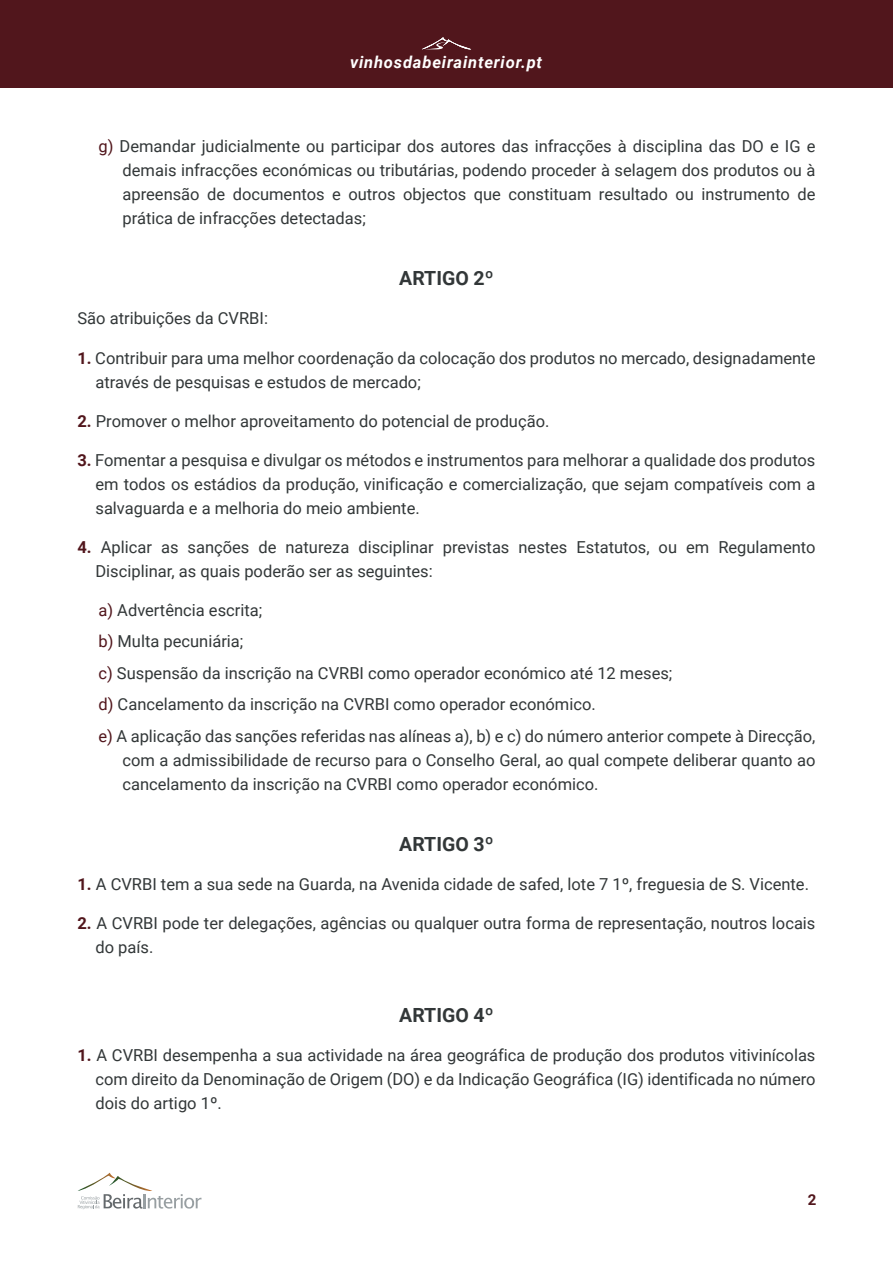
<style>
.page{position:relative;width:893px;height:1263px;background:#fff}
.page>*{position:absolute;margin:0;border:0;box-sizing:border-box;transform-origin:0 0}
.t1{font:700 19.5px "Roboto";color:#323738}
.t2{font:16.5px/24px "Roboto";color:#323738}
.t3{font:italic 700 16.5px "Roboto";letter-spacing:.05em;color:#fff}
.t4{font:700 15px "Roboto";color:#51161c}
.s1{color:#51161c}
.s2{font-weight:700;color:#51161c}
</style>
<div class="page">
<div style="left:0;top:0;width:893px;height:88px;background:#51161c"></div>
<svg style="left:422px;top:37px;width:49px;height:13px"></svg>
<svg style="left:77px;top:1173px;width:124px;height:36px"></svg>
<p class="t3" style="left:350px;top:50px;width:194px">vinhosdabeirainterior.pt</p>
<p class="t2" style="left:123px;top:133px;width:694px;text-align:justify;text-indent:-24px"><span class="s1">g)</span> Demandar judicialmente ou participar dos autores das infracções à disciplina das DO e IG e demais infracções económicas ou tributárias, podendo proceder à selagem dos produtos ou à apreensão de documentos e outros objectos que constituam resultado ou instrumento de prática de infracções detectadas;</p>
<p class="t1" style="left:399px;top:265px;width:96px">ARTIGO 2º</p>
<p class="t2" style="left:78px;top:306px;width:192px">São atribuições da CVRBI:</p>
<p class="t2" style="left:95px;top:345px;width:721px;text-indent:-18px"><span class="s2">1.</span> Contribuir para uma melhor coordenação da colocação dos produtos no mercado, designadamente através de pesquisas e estudos de mercado;</p>
<p class="t2" style="left:77px;top:408px;width:473px"><span class="s2">2.</span> Promover o melhor aproveitamento do potencial de produção.</p>
<p class="t2" style="left:95px;top:447px;width:721px;text-align:justify;text-indent:-18px"><span class="s2">3.</span> Fomentar a pesquisa e divulgar os métodos e instrumentos para melhorar a qualidade dos produtos em todos os estádios da produção, vinificação e comercialização, que sejam compatíveis com a salvaguarda e a melhoria do meio ambiente.</p>
<p class="t2" style="left:95px;top:534px;width:721px;text-indent:-18px"><span class="s2">4.</span> Aplicar as sanções de natureza disciplinar previstas nestes Estatutos, ou em Regulamento<br>Disciplinar, as quais poderão ser as seguintes:</p>
<p class="t2" style="left:98px;top:593px;width:718px;line-height:31.5px"><span class="s1">a)</span> Advertência escrita;<br><span class="s1">b)</span> Multa pecuniária;<br><span class="s1">c)</span> Suspensão da inscrição na CVRBI como operador económico até 12 meses;<br><span class="s1">d)</span> Cancelamento da inscrição na CVRBI como operador económico.<br><span class="s1">e)</span> A aplicação das sanções referidas nas alíneas a), b) e c) do número anterior compete à Direcção,</p>
<p class="t2" style="left:122px;top:747px;width:694px">com a admissibilidade de recurso para o Conselho Geral, ao qual compete deliberar quanto ao cancelamento da inscrição na CVRBI como operador económico.</p>
<p class="t1" style="left:399px;top:830px;width:96px">ARTIGO 3º</p>
<p class="t2" style="left:78px;top:871px;width:733px"><span class="s2">1.</span> A CVRBI tem a sua sede na Guarda, na Avenida cidade de safed, lote 7 1º, freguesia de S. Vicente.</p>
<p class="t2" style="left:96px;top:910px;width:721px;text-indent:-18px"><span class="s2">2.</span> A CVRBI pode ter delegações, agências ou qualquer outra forma de representação, noutros locais do país.</p>
<p class="t1" style="left:399px;top:1001px;width:96px">ARTIGO 4º</p>
<p class="t2" style="left:96px;top:1042px;width:722px;text-align:justify;text-indent:-18px"><span class="s2">1.</span> A CVRBI desempenha a sua actividade na área geográfica de produção dos produtos vitivinícolas com direito da Denominação de Origem (DO) e da Indicação Geográfica (IG) identificada no número dois do artigo 1º.</p>
<p class="t4" style="left:808px;top:1189px;width:10px">2</p>
</div>
